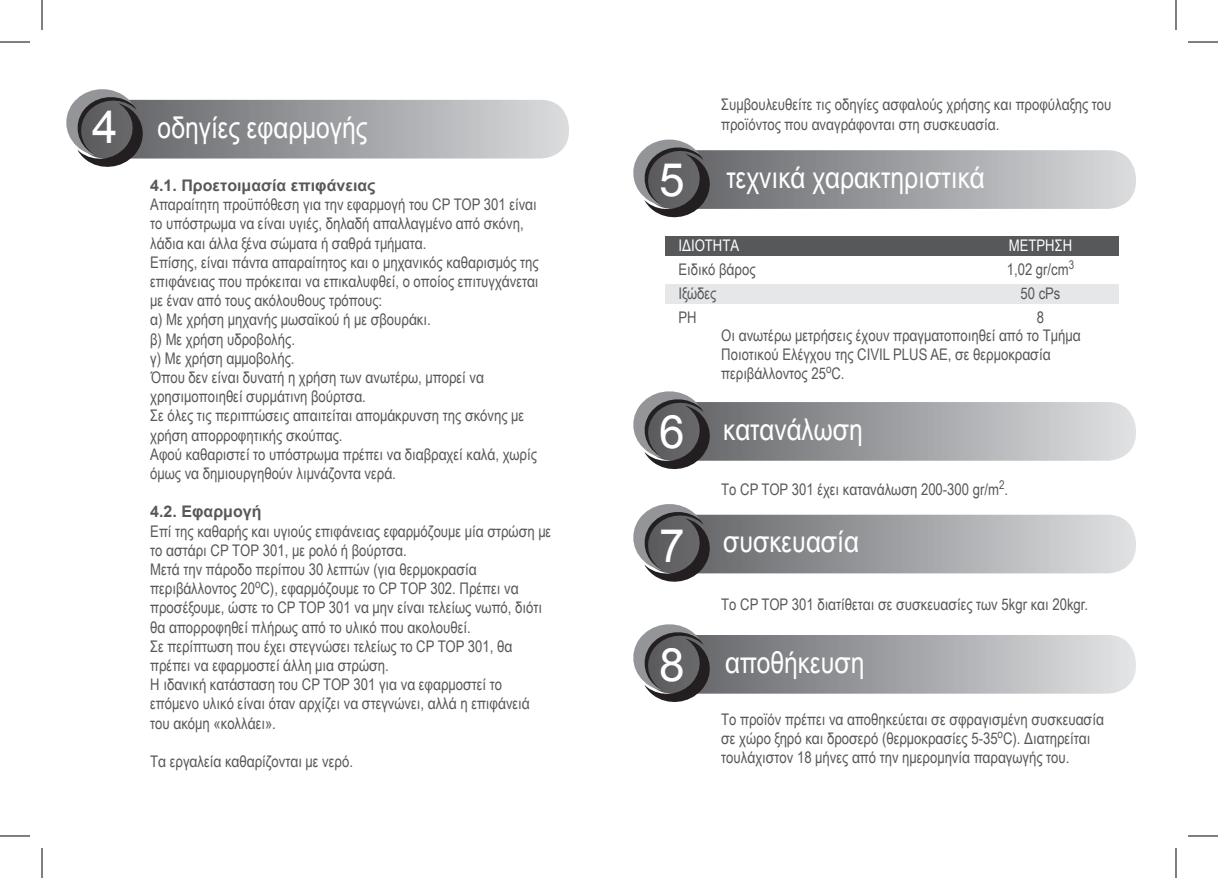
<style>
.page{position:relative;width:1218px;height:878px;background:#fff}
.page>*{position:absolute;margin:0;border:0;box-sizing:border-box;transform-origin:0 0}
.t1{font:30px "Arial Narrow";color:#fff}
.t2{font:16px/19.2px "Arial Narrow";color:#57585a}
.t3{font:700 16px "Arial";color:#57585a}
.t4{font:16px "Arial Narrow";color:#fff}
.s1{font-family:"Arial";font-size:46px}
</style>
<div class="page">
<div style="left:666px;top:284px;width:453px;height:19px;background:#e6e7e9"></div>
<div style="left:666px;top:236px;width:453px;height:19px;background:#57585a"></div>
<svg style="left:77px;top:100px;width:492px;height:58px;background:#a1a3a6"></svg>
<svg style="left:66px;top:89px;width:80px;height:78px"></svg>
<svg style="left:644px;top:150px;width:492px;height:59px;background:#a2a3a6"></svg>
<svg style="left:633px;top:139px;width:80px;height:79px"></svg>
<svg style="left:644px;top:515px;width:492px;height:58px;background:#a4a6a9"></svg>
<svg style="left:633px;top:504px;width:80px;height:78px"></svg>
<svg style="left:644px;top:402px;width:492px;height:59px;background:#a5a6a9"></svg>
<svg style="left:633px;top:391px;width:80px;height:79px"></svg>
<svg style="left:644px;top:635px;width:492px;height:58px;background:#a6a8ab"></svg>
<svg style="left:633px;top:624px;width:80px;height:78px"></svg>
<hr style="left:0;top:42px;width:30px;height:1px;background:#000">
<hr style="left:1188px;top:42px;width:30px;height:1px;background:#000">
<hr style="left:0;top:835px;width:30px;height:1px;background:#000">
<hr style="left:1188px;top:835px;width:30px;height:1px;background:#000">
<hr style="left:42px;top:0;width:1px;height:30px;background:#000">
<hr style="left:42px;top:848px;width:1px;height:30px;background:#000">
<hr style="left:1176px;top:0;width:1px;height:30px;background:#000">
<hr style="left:1176px;top:848px;width:1px;height:30px;background:#000">
<h1 class="t1" style="left:92px;top:105px;width:277px"><span class="s1">4</span> οδηγίες εφαρμογής</h1>
<p class="t3" style="left:150px;top:175px;width:227px">4.1. Προετοιμασία επιφάνειας</p>
<p class="t2" style="left:150px;top:194px;width:390px">Απαραίτητη προϋπόθεση για την εφαρμογή του CP TOP 301 είναι το υπόστρωμα να είναι υγιές, δηλαδή απαλλαγμένο από σκόνη, λάδια και άλλα ξένα σώματα ή σαθρά τμήματα.<br>Επίσης, είναι πάντα απαραίτητος και ο μηχανικός καθαρισμός της επιφάνειας που πρόκειται να επικαλυφθεί, ο οποίος επιτυγχάνεται με έναν από τους ακόλουθους τρόπους:<br>α) Με χρήση μηχανής μωσαϊκού ή με σβουράκι.<br>β) Με χρήση υδροβολής.<br>γ) Με χρήση αμμοβολής.<br>Όπου δεν είναι δυνατή η χρήση των ανωτέρω, μπορεί να χρησιμοποιηθεί συρμάτινη βούρτσα.<br>Σε όλες τις περιπτώσεις απαιτείται απομάκρυνση της σκόνης με χρήση απορροφητικής σκούπας.<br>Αφού καθαριστεί το υπόστρωμα πρέπει να διαβραχεί καλά, χωρίς όμως να δημιουργηθούν λιμνάζοντα νερά.</p>
<p class="t3" style="left:150px;top:501px;width:113px">4.2. Εφαρμογή</p>
<p class="t2" style="left:150px;top:521px;width:403px">Επί της καθαρής και υγιούς επιφάνειας εφαρμόζουμε μία στρώση με το αστάρι CP ΤΟΡ 301, με ρολό ή βούρτσα.<br>Μετά την πάροδο περίπου 30 λεπτών (για θερμοκρασία περιβάλλοντος 20<sup>ο</sup>C), εφαρμόζουμε το CP TOP 302. Πρέπει να προσέξουμε, ώστε το CP TOP 301 να μην είναι τελείως νωπό, διότι θα απορροφηθεί πλήρως από το υλικό που ακολουθεί.<br>Σε περίπτωση που έχει στεγνώσει τελείως το CP TOP 301, θα πρέπει να εφαρμοστεί άλλη μια στρώση.<br>Η ιδανική κατάσταση του CP TOP 301 για να εφαρμοστεί το επόμενο υλικό είναι όταν αρχίζει να στεγνώνει, αλλά η επιφάνειά του ακόμη «κολλάει».</p>
<p class="t2" style="left:150px;top:751px;width:204px">Τα εργαλεία καθαρίζονται με νερό.</p>
<p class="t2" style="left:721px;top:95px;width:392px">Συμβουλευθείτε τις οδηγίες ασφαλούς χρήσης και προφύλαξης του προϊόντος που αναγράφονται στη συσκευασία.</p>
<h1 class="t1" style="left:659px;top:155px;width:327px"><span class="s1">5</span> τεχνικά χαρακτηριστικά</h1>
<p class="t4" style="left:678px;top:234px;width:62px">ΙΔΙΟΤΗΤΑ</p>
<p class="t4" style="left:1009px;top:234px;width:65px">ΜΕΤΡΗΣΗ</p>
<p class="t2" style="left:678px;top:259px;width:79px">Ειδικό βάρος</p>
<p class="t2" style="left:1007px;top:259px;width:69px">1,02 gr/cm<sup>3</sup></p>
<p class="t2" style="left:678px;top:283px;width:39px">Ιξώδες</p>
<p class="t2" style="left:1020px;top:283px;width:42px">50 cPs</p>
<p class="t2" style="left:678px;top:307px;width:20px">PH</p>
<p class="t2" style="left:1037px;top:307px;width:9px">8</p>
<p class="t2" style="left:721px;top:325px;width:361px">Οι ανωτέρω μετρήσεις έχουν πραγματοποιηθεί από το Τμήμα<br>Ποιοτικού Ελέγχου της CIVIL PLUS AE, σε θερμοκρασία περιβάλλοντος 25<sup>ο</sup>C.</p>
<h1 class="t1" style="left:659px;top:407px;width:205px"><span class="s1">6</span> κατανάλωση</h1>
<p class="t2" style="left:721px;top:479px;width:288px">Το CP TOP 301 έχει κατανάλωση 200-300 gr/m<sup>2</sup>.</p>
<h1 class="t1" style="left:659px;top:519px;width:201px"><span class="s1">7</span> συσκευασία</h1>
<p class="t2" style="left:721px;top:594px;width:368px">Το CP TOP 301 διατίθεται σε συσκευασίες των 5kgr και 20kgr.</p>
<h1 class="t1" style="left:659px;top:640px;width:207px"><span class="s1">8</span> αποθήκευση</h1>
<p class="t2" style="left:721px;top:709px;width:384px">Το προϊόν πρέπει να αποθηκεύεται σε σφραγισμένη συσκευασία σε χώρο ξηρό και δροσερό (θερμοκρασίες 5-35<sup>ο</sup>C). Διατηρείται τουλάχιστον 18 μήνες από την ημερομηνία παραγωγής του.</p>
</div>
